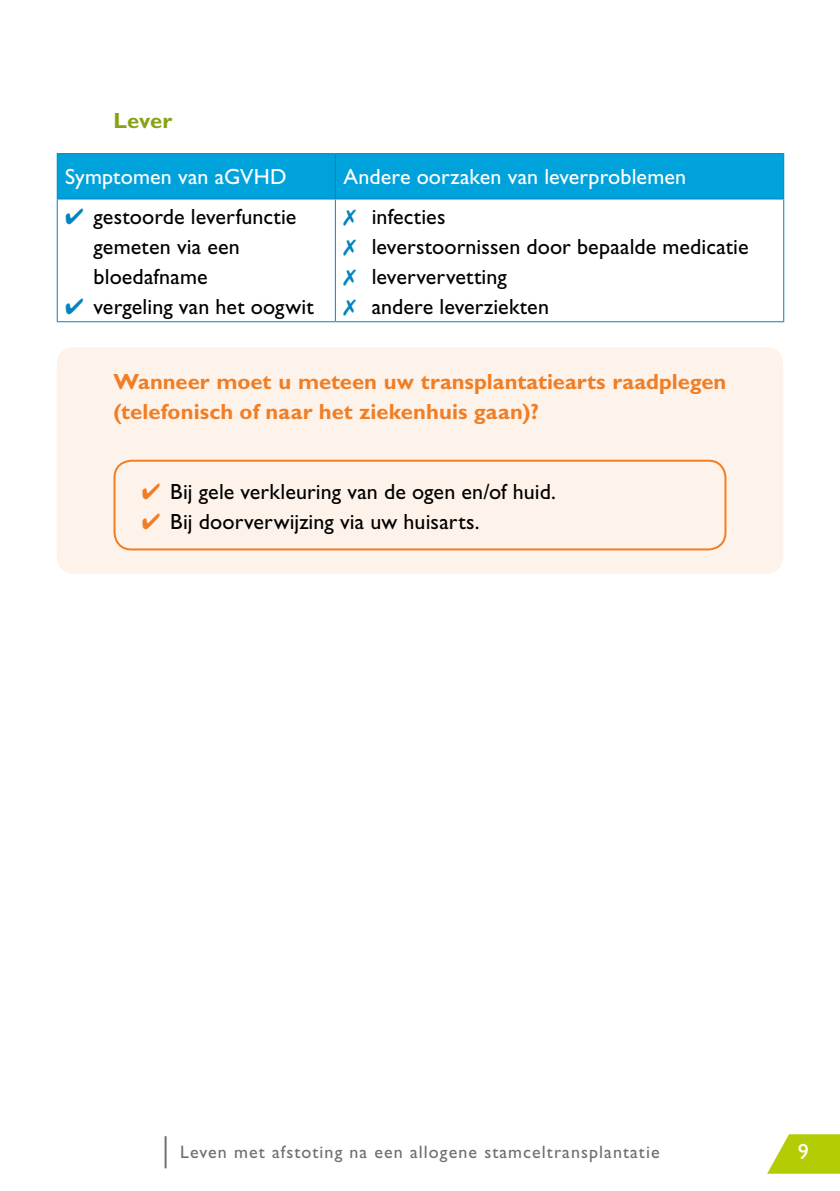
<style>
.page{position:relative;width:840px;height:1191px;background:#fff}
.page>*{position:absolute;margin:0;border:0;box-sizing:border-box;transform-origin:0 0}
.t1{font:22px/30px "Gill Sans Std";letter-spacing:.005em;color:#000}
.t2{font:700 22px/30px "Gill Sans Std";letter-spacing:.005em;color:#f07e26}
.t3{font:22px "Gill Sans Std";letter-spacing:.005em;color:#fff}
.t4{font:700 22px "Gill Sans Std";color:#86a315}
.t5{font:18px "Gill Sans Std";letter-spacing:.06em;color:#706f6f}
.s1{color:#0085c0}
.s2{color:#f07e26}
</style>
<div class="page">
<svg style="left:767px;top:1134px;width:72px;height:39px"></svg>
<hr style="left:164px;top:1136px;width:2px;height:32px;background:#706f6f">
<div style="left:57px;top:347px;width:725px;height:227px;background:#fef3ea;border-radius:17px"></div>
<div style="left:58px;top:154px;width:724px;height:44px;background:#00a2dc"></div>
<hr style="left:57px;top:153px;width:278px;height:1px;background:#0085c0">
<hr style="left:57px;top:154px;width:1px;height:44px;background:#0085c0">
<hr style="left:335px;top:153px;width:448px;height:1px;background:#0085c0">
<hr style="left:334px;top:154px;width:1px;height:44px;background:#0085c0">
<hr style="left:782px;top:154px;width:1px;height:44px;background:#0085c0">
<hr style="left:57px;top:198px;width:278px;height:1px;background:#0085c0">
<hr style="left:57px;top:199px;width:1px;height:122px;background:#0085c0">
<hr style="left:335px;top:198px;width:448px;height:1px;background:#0085c0">
<hr style="left:334px;top:199px;width:1px;height:122px;background:#0085c0">
<hr style="left:782px;top:199px;width:1px;height:122px;background:#0085c0">
<hr style="left:57px;top:321px;width:278px;height:1px;background:#0085c0">
<hr style="left:335px;top:321px;width:448px;height:1px;background:#0085c0">
<div style="left:113px;top:460px;width:613px;height:90px;border:2px solid #f07e26;border-radius:17px"></div>
<p class="t4" style="left:113px;top:108px;width:60px">Lever</p>
<p class="t3" style="left:65px;top:164px;width:223px">Symptomen van aGVHD</p>
<p class="t3" style="left:343px;top:164px;width:344px">Andere oorzaken van leverproblemen</p>
<p class="t1" style="left:94px;top:201px;width:204px;text-indent:-28px"><span class="s1">✔</span> gestoorde leverfunctie gemeten via een bloedafname</p>
<p class="t1" style="left:65px;top:291px;width:250px"><span class="s1">✔</span> vergeling van het oogwit</p>
<p class="t1" style="left:343px;top:201px;width:406px"><span class="s1">✗</span> infecties<br><span class="s1">✗</span> leverstoornissen door bepaalde medicatie <span class="s1">✗</span> leververvetting<br><span class="s1">✗</span> andere leverziekten</p>
<p class="t2" style="left:113px;top:366px;width:614px">Wanneer moet u meteen uw transplantatiearts raadplegen (telefonisch of naar het ziekenhuis gaan)?</p>
<p class="t1" style="left:142px;top:476px;width:415px"><span class="s2">✔</span> Bij gele verkleuring van de ogen en/of huid.</p>
<p class="t1" style="left:142px;top:506px;width:339px"><span class="s2">✔</span> Bij doorverwijzing via uw huisarts.</p>
<p class="t5" style="left:180px;top:1141px;width:480px">Leven met afstoting na een allogene stamceltransplantatie</p>
<p class="t3" style="left:797px;top:1138px;width:12px">9</p>
</div>
